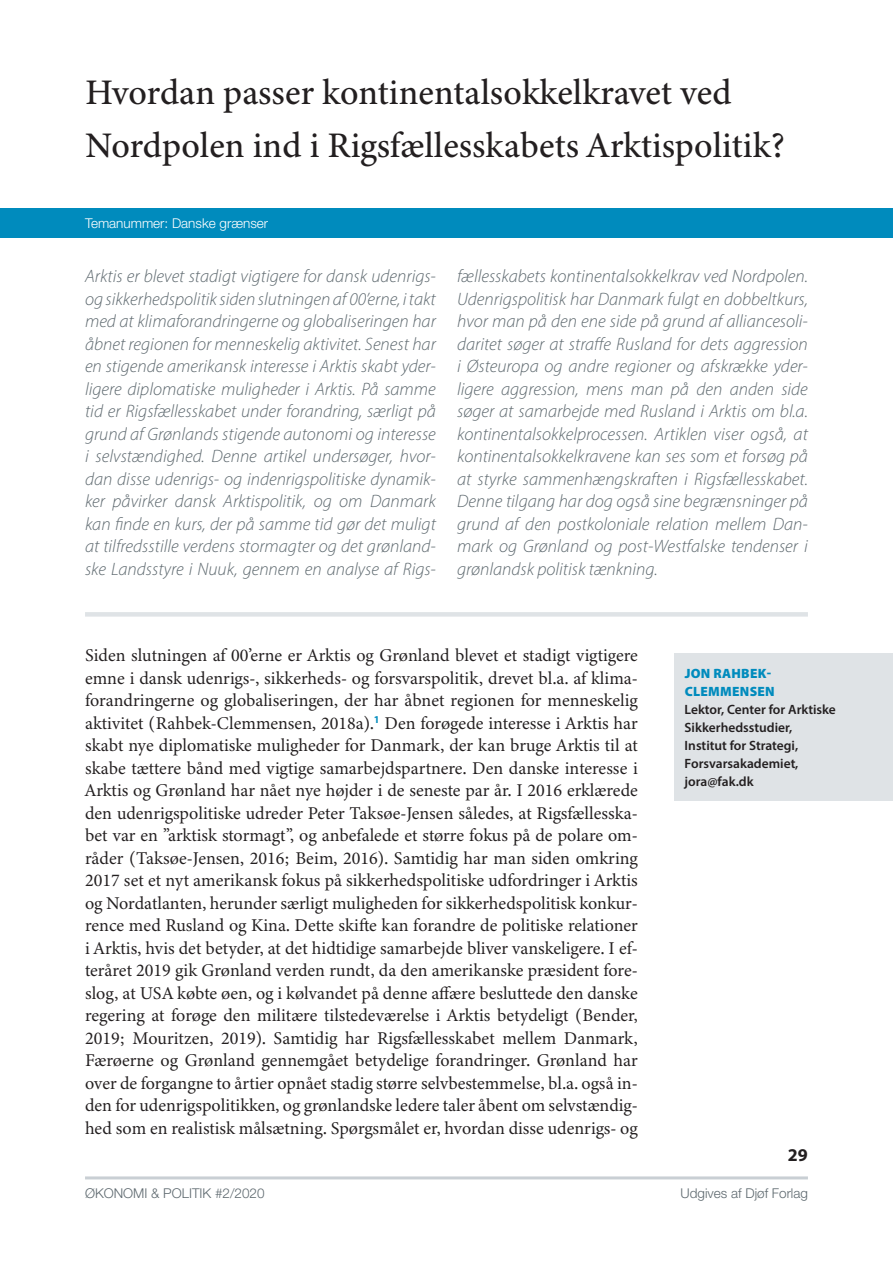
<style>
.page{position:relative;width:893px;height:1263px;background:#fff}
.page>*{position:absolute;margin:0;border:0;box-sizing:border-box;transform-origin:0 0}
.t1{font:500 36px/52.5px "Minion 3";color:#231f20}
.t2{font:18px/22.5px "Minion 3";color:#231f20;text-align:justify}
.t3{font:italic 300 18px/22.5px "Myriad Pro";color:#5e696f;text-align:justify}
.t4{font:700 18px "Myriad Pro";color:#231f20}
.t5{font:600 13.5px/18px "Myriad Pro";color:#231f20}
.t6{font:300 13.5px "Helvetica Neue LT Std";color:#5e696f}
.t7{font:300 13.5px "Helvetica Neue LT Std";color:#fff}
.t8{font:900 13.5px/18px "Myriad Pro";letter-spacing:.02em;color:#008bbd}
</style>
<div class="page">
<div style="left:675px;top:653px;width:218px;height:147px;background:#dfe3e6"></div>
<div style="left:0;top:208px;width:893px;height:30px;background:#008bbd"></div>
<hr style="left:85px;top:1176px;width:723px;height:3px;background:#c9cfd4">
<div style="left:85px;top:612px;width:723px;height:5px;background:#dfe3e6"></div>
<h1 class="t1" style="left:85px;top:66px;width:701px">Hvordan passer kontinentalsokkelkravet ved<br>Nordpolen ind i Rigsfællesskabets Arktispolitik?</h1>
<p class="t7" style="left:85px;top:215px;width:185px">Temanummer: Danske grænser</p>
<p class="t3" style="left:85px;top:265px;width:352px">Arktis er blevet stadigt vigtigere for dansk udenrigs&shy;og sikkerhedspolitik siden slutningen af 00’erne, i takt med at klimaforandringerne og globaliseringen har åbnet regionen for menneskelig aktivitet. Senest har en stigende amerikansk interesse i Arktis skabt yder&shy;ligere diplomatiske muligheder i Arktis. På samme tid er Rigsfællesskabet under forandring, særligt på grund af Grønlands stigende autonomi og interesse i selvstændighed. Denne artikel undersøger, hvor&shy;dan disse udenrigs- og indenrigspolitiske dynamik&shy;ker påvirker dansk Arktispolitik, og om Danmark kan finde en kurs, der på samme tid gør det muligt at tilfredsstille verdens stormagter og det grønland&shy;ske Landsstyre i Nuuk, gennem en analyse af Rigs-</p>
<p class="t3" style="left:457px;top:265px;width:352px">fællesskabets kontinentalsokkelkrav ved Nordpolen.<br>Udenrigspolitisk har Danmark fulgt en dobbeltkurs, hvor man på den ene side på grund af alliancesoli&shy;daritet søger at straffe Rusland for dets aggression i Østeuropa og andre regioner og afskrække yder&shy;ligere aggression, mens man på den anden side søger at samarbejde med Rusland i Arktis om bl.a. kontinentalsokkelprocessen. Artiklen viser også, at kontinentalsokkelkravene kan ses som et forsøg på at styrke sammenhængskraften i Rigsfællesskabet.<br>Denne tilgang har dog også sine begrænsninger på grund af den postkoloniale relation mellem Dan&shy;mark og Grønland og post-Westfalske tendenser i grønlandsk politisk tænkning.</p>
<p class="t2" style="left:85px;top:644px;width:554px">Siden slutningen af 00’erne er Arktis og Grønland blevet et stadigt vigtigere emne i dansk udenrigs-, sikkerheds- og forsvarspolitik, drevet bl.a. af klima&shy;forandringerne og globaliseringen, der har åbnet regionen for menneskelig aktivitet (Rahbek-Clemmensen, 2018a).<sup>1</sup> Den forøgede interesse i Arktis har skabt nye diplomatiske muligheder for Danmark, der kan bruge Arktis til at skabe tættere bånd med vigtige samarbejdspartnere. Den danske interesse i Arktis og Grønland har nået nye højder i de seneste par år. I 2016 erklærede den udenrigspolitiske udreder Peter Taksøe-Jensen således, at Rigsfællesska&shy;bet var en ”arktisk stormagt”, og anbefalede et større fokus på de polare om&shy;råder (Taksøe-Jensen, 2016; Beim, 2016). Samtidig har man siden omkring 2017 set et nyt amerikansk fokus på sikkerhedspolitiske udfordringer i Arktis og Nordatlanten, herunder særligt muligheden for sikkerhedspolitisk konkur&shy;rence med Rusland og Kina. Dette skifte kan forandre de politiske relationer i Arktis, hvis det betyder, at det hidtidige samarbejde bliver vanskeligere. I ef&shy;teråret 2019 gik Grønland verden rundt, da den amerikanske præsident fore&shy;slog, at USA købte øen, og i kølvandet på denne affære besluttede den danske regering at forøge den militære tilstedeværelse i Arktis betydeligt (Bender, 2019; Mouritzen, 2019). Samtidig har Rigsfællesskabet mellem Danmark, Færøerne og Grønland gennemgået betydelige forandringer. Grønland har over de forgangne to årtier opnået stadig større selvbestemmelse, bl.a. også in&shy;den for udenrigspolitikken, og grønlandske ledere taler åbent om selvstændig&shy;hed som en realistisk målsætning. Spørgsmålet er, hvordan disse udenrigs- og</p>
<p class="t8" style="left:685px;top:664px;width:92px">JON RAHBEK-<br>CLEMMENSEN</p>
<p class="t5" style="left:685px;top:700px;width:153px">Lektor, Center for Arktiske<br>Sikkerhedsstudier,<br>Institut for Strategi,<br>Forsvarsakademiet, jora@fak.dk</p>
<p class="t4" style="left:788px;top:1143px;width:21px">29</p>
<p class="t6" style="left:85px;top:1185px;width:181px">ØKONOMI &amp; POLITIK #2/2020</p>
<p class="t6" style="left:681px;top:1185px;width:129px">Udgives af Djøf Forlag</p>
</div>
